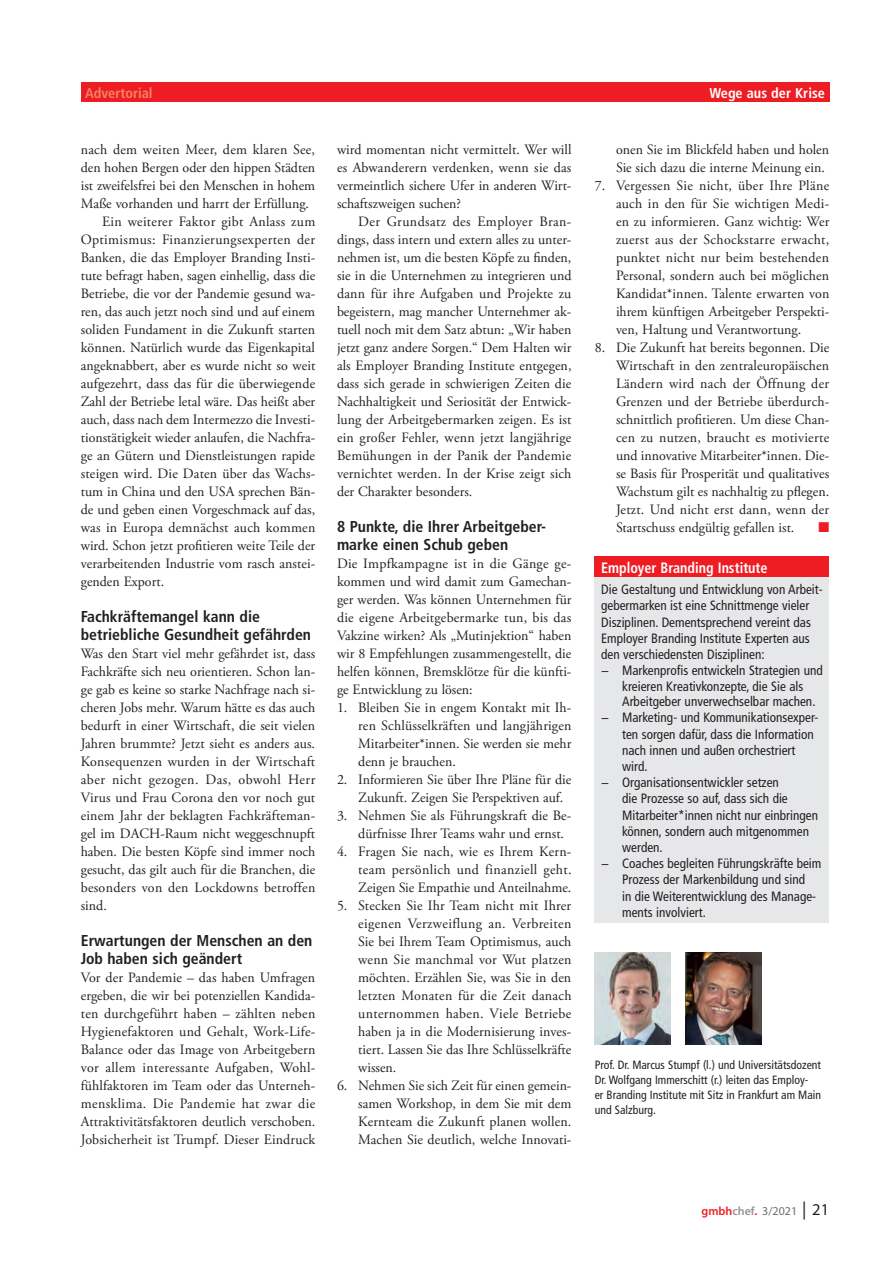
<style>
.page{position:relative;width:893px;height:1263px;background:#fff}
.page>*{position:absolute;margin:0;border:0;box-sizing:border-box;transform-origin:0 0}
.t1{font:700 condensed 15.75px/18px "Frutiger LT Std";color:#231f20}
.t2{font:700 condensed 15px "Frutiger LT Std";color:#fff;scale:.94 1}
.t3{font:14.25px/18px "Adobe Garamond Pro";color:#231f20;text-align:justify}
.t4{font:14.25px "Adobe Garamond Pro";letter-spacing:.025em;color:#231f20}
.t5{font:14.25px "Adobe Garamond Pro";letter-spacing:.02em;color:#231f20}
.t6{font:700 condensed 14.25px "Frutiger LT Std";color:#fff}
.t7{font:700 condensed 14.25px "Frutiger LT Std";color:#f48465}
.t8{font:14.25px "Zapf Dingbats ITC";color:#ee1d23}
.t9{font:condensed 13.5px "Frutiger LT Std";color:#231f20}
.t10{font:condensed 12px/15px "Frutiger LT Std";color:#231f20}
.t11{font:12px "Myriad Pro";color:#6c6d70}
.s1{font-weight:600;color:#ee1d23}
.s2{font-weight:600;color:#939598}
.s3{font-size:18px;color:#231f20}
.s4{font-size:16.5px;color:#231f20}
</style>
<div class="page">
<div style="left:81px;top:83px;width:748px;height:19px;background:#ee1d23"></div>
<div style="left:595px;top:556px;width:234px;height:22px;background:#ee1d23"></div>
<div style="left:595px;top:578px;width:234px;height:345px;background:#e6e7e9"></div>
<img style="left:595px;top:952px;width:75px;height:92px">
<img style="left:685px;top:952px;width:76px;height:92px">
<p class="t7" style="left:85px;top:84px;width:69px">Advertorial</p>
<p class="t6" style="left:710px;top:84px;width:117px">Wege aus der Krise</p>
<p class="t5" style="left:81px;top:141px;width:236px">nach dem weiten Meer, dem klaren See,</p>
<p class="t3" style="left:81px;top:159px;width:236px">den hohen Bergen oder den hippen Städten</p>
<p class="t3" style="left:81px;top:177px;width:236px">ist zweifelsfrei bei den Menschen in hohem</p>
<p class="t3" style="left:81px;top:195px;width:230px">Maße vorhanden und harrt der Erfüllung.</p>
<p class="t4" style="left:102px;top:213px;width:215px">Ein weiterer Faktor gibt Anlass zum</p>
<p class="t4" style="left:81px;top:231px;width:236px">Optimismus: Finanzierungsexperten der</p>
<p class="t3" style="left:81px;top:249px;width:236px">Banken, die das Employer Branding Insti-</p>
<p class="t3" style="left:81px;top:267px;width:236px">tute befragt haben, sagen einhellig, dass die</p>
<p class="t3" style="left:81px;top:285px;width:236px">Betriebe, die vor der Pandemie gesund wa-</p>
<p class="t3" style="left:81px;top:303px;width:236px">ren, das auch jetzt noch sind und auf einem</p>
<p class="t3" style="left:81px;top:321px;width:236px">soliden Fundament in die Zukunft starten</p>
<p class="t3" style="left:81px;top:339px;width:236px">können. Natürlich wurde das Eigenkapital</p>
<p class="t3" style="left:81px;top:357px;width:236px">angeknabbert, aber es wurde nicht so weit</p>
<p class="t3" style="left:81px;top:375px;width:236px">aufgezehrt, dass das für die überwiegende</p>
<p class="t3" style="left:81px;top:393px;width:236px">Zahl der Betriebe letal wäre. Das heißt aber</p>
<p class="t3" style="left:81px;top:411px;width:236px">auch, dass nach dem Intermezzo die Investi-</p>
<p class="t3" style="left:81px;top:429px;width:236px">tionstätigkeit wieder anlaufen, die Nachfra-</p>
<p class="t3" style="left:81px;top:447px;width:236px">ge an Gütern und Dienstleistungen rapide</p>
<p class="t3" style="left:81px;top:465px;width:236px">steigen wird. Die Daten über das Wachs-</p>
<p class="t3" style="left:81px;top:483px;width:236px">tum in China und den USA sprechen Bän-</p>
<p class="t3" style="left:81px;top:501px;width:236px">de und geben einen Vorgeschmack auf das,</p>
<p class="t3" style="left:81px;top:519px;width:236px">was in Europa demnächst auch kommen</p>
<p class="t3" style="left:81px;top:537px;width:236px">wird. Schon jetzt profitieren weite Teile der</p>
<p class="t3" style="left:81px;top:555px;width:236px">verarbeitenden Industrie vom rasch anstei-</p>
<p class="t3" style="left:81px;top:573px;width:85px">genden Export.</p>
<p class="t1" style="left:81px;top:607px;width:232px">Fachkräftemangel kann die betriebliche Gesundheit gefährden</p>
<p class="t3" style="left:81px;top:645px;width:236px">Was den Start viel mehr gefährdet ist, dass Fachkräfte sich neu orientieren. Schon lan&shy;ge gab es keine so starke Nachfrage nach si&shy;cheren Jobs mehr. Warum hätte es das auch bedurft in einer Wirtschaft, die seit vielen Jahren brummte? Jetzt sieht es anders aus.<br>Konsequenzen wurden in der Wirtschaft aber nicht gezogen. Das, obwohl Herr Virus und Frau Corona den vor noch gut einem Jahr der beklagten Fachkräfteman&shy;gel im DACH-Raum nicht weggeschnupft haben. Die besten Köpfe sind immer noch gesucht, das gilt auch für die Branchen, die besonders von den Lockdowns betroffen sind.</p>
<p class="t1" style="left:81px;top:931px;width:233px">Erwartungen der Menschen an den<br>Job haben sich geändert</p>
<p class="t3" style="left:81px;top:969px;width:236px">Vor der Pandemie – das haben Umfragen ergeben, die wir bei potenziellen Kandida&shy;ten durchgeführt haben – zählten neben Hygienefaktoren und Gehalt, Work-Life-Balance oder das Image von Arbeitgebern vor allem interessante Aufgaben, Wohl&shy;fühlfaktoren im Team oder das Unterneh&shy;mensklima. Die Pandemie hat zwar die Attraktivitätsfaktoren deutlich verschoben.<br>Jobsicherheit ist Trumpf. Dieser Eindruck</p>
<p class="t3" style="left:337px;top:141px;width:236px">wird momentan nicht vermittelt. Wer will es Abwanderern verdenken, wenn sie das vermeintlich sichere Ufer in anderen Wirt&shy;schaftszweigen suchen?</p>
<p class="t3" style="left:337px;top:213px;width:236px;text-indent:21px">Der Grundsatz des Employer Bran&shy;dings, dass intern und extern alles zu unter&shy;nehmen ist, um die besten Köpfe zu finden, sie in die Unternehmen zu integrieren und dann für ihre Aufgaben und Projekte zu begeistern, mag mancher Unternehmer ak&shy;tuell noch mit dem Satz abtun: „Wir haben jetzt ganz andere Sorgen.“ Dem Halten wir als Employer Branding Institute entgegen, dass sich gerade in schwierigen Zeiten die Nachhaltigkeit und Seriosität der Entwick&shy;lung der Arbeitgebermarken zeigen. Es ist ein großer Fehler, wenn jetzt langjährige Bemühungen in der Panik der Pandemie vernichtet werden. In der Krise zeigt sich der Charakter besonders.</p>
<p class="t1" style="left:337px;top:517px;width:211px">8 Punkte, die Ihrer Arbeitgeber&shy;marke einen Schub geben</p>
<p class="t3" style="left:337px;top:555px;width:236px">Die Impfkampagne ist in die Gänge ge&shy;kommen und wird damit zum Gamechan&shy;ger werden. Was können Unternehmen für die eigene Arbeitgebermarke tun, bis das Vakzine wirken? Als „Mutinjektion“ haben wir 8 Empfehlungen zusammengestellt, die helfen können, Bremsklötze für die künfti&shy;ge Entwicklung zu lösen:</p>
<p class="t3" style="left:358px;top:699px;width:215px;text-indent:-21px">1. Bleiben Sie in engem Kontakt mit Ih&shy;ren Schlüsselkräften und langjährigen Mitarbeiter*innen. Sie werden sie mehr denn je brauchen.</p>
<p class="t3" style="left:358px;top:771px;width:215px;text-indent:-21px">2. Informieren Sie über Ihre Pläne für die<br>Zukunft. Zeigen Sie Perspektiven auf.</p>
<p class="t3" style="left:358px;top:807px;width:215px;text-indent:-21px">3. Nehmen Sie als Führungskraft die Be&shy;dürfnisse Ihrer Teams wahr und ernst.</p>
<p class="t3" style="left:358px;top:843px;width:215px;text-indent:-21px">4. Fragen Sie nach, wie es Ihrem Kern&shy;team persönlich und finanziell geht.<br>Zeigen Sie Empathie und Anteilnahme.</p>
<p class="t3" style="left:358px;top:897px;width:215px;text-indent:-21px">5. Stecken Sie Ihr Team nicht mit Ihrer eigenen Verzweiflung an. Verbreiten Sie bei Ihrem Team Optimismus, auch wenn Sie manchmal vor Wut platzen möchten. Erzählen Sie, was Sie in den letzten Monaten für die Zeit danach unternommen haben. Viele Betriebe haben ja in die Modernisierung inves&shy;tiert. Lassen Sie das Ihre Schlüsselkräfte wissen.</p>
<p class="t3" style="left:358px;top:1077px;width:215px;text-indent:-21px">6. Nehmen Sie sich Zeit für einen gemein&shy;samen Workshop, in dem Sie mit dem Kernteam die Zukunft planen wollen.<br>Machen Sie deutlich, welche Innovati-</p>
<p class="t3" style="left:616px;top:141px;width:215px">onen Sie im Blickfeld haben und holen<br>Sie sich dazu die interne Meinung ein.</p>
<p class="t3" style="left:616px;top:177px;width:215px;text-indent:-21px">7. Vergessen Sie nicht, über Ihre Pläne auch in den für Sie wichtigen Medi&shy;en zu informieren. Ganz wichtig: Wer zuerst aus der Schockstarre erwacht, punktet nicht nur beim bestehenden Personal, sondern auch bei möglichen Kandidat*innen. Talente erwarten von ihrem künftigen Arbeitgeber Perspekti&shy;ven, Haltung und Verantwortung.</p>
<p class="t3" style="left:616px;top:339px;width:215px;text-indent:-21px">8. Die Zukunft hat bereits begonnen. Die Wirtschaft in den zentraleuropäischen Ländern wird nach der Öffnung der Grenzen und der Betriebe überdurch&shy;schnittlich profitieren. Um diese Chan&shy;cen zu nutzen, braucht es motivierte und innovative Mitarbeiter*innen. Die&shy;se Basis für Prosperität und qualitatives Wachstum gilt es nachhaltig zu pflegen.<br>Jetzt. Und nicht erst dann, wenn der Startschuss endgültig gefallen ist.</p>
<p class="t8" style="left:818px;top:520px;width:12px">■</p>
<p class="t2" style="left:601px;top:559px;width:179px">Employer Branding Institute</p>
<p class="t9" style="left:601px;top:582px;width:223px">Die Gestaltung und Entwicklung von Arbeit-</p>
<p class="t9" style="left:601px;top:598px;width:210px">gebermarken ist eine Schnittmenge vieler</p>
<p class="t9" style="left:601px;top:614px;width:211px">Disziplinen. Dementsprechend vereint das</p>
<p class="t9" style="left:601px;top:630px;width:210px">Employer Branding Institute Experten aus</p>
<p class="t9" style="left:601px;top:646px;width:165px">den verschiedensten Disziplinen:</p>
<p class="t9" style="left:601px;top:662px;width:223px">− Markenprofis entwickeln Strategien und</p>
<p class="t9" style="left:622px;top:678px;width:183px">kreieren Kreativkonzepte, die Sie als</p>
<p class="t9" style="left:622px;top:694px;width:195px">Arbeitgeber unverwechselbar machen.</p>
<p class="t9" style="left:601px;top:710px;width:219px">− Marketing- und Kommunikationsexper-</p>
<p class="t9" style="left:622px;top:726px;width:193px">ten sorgen dafür, dass die Information</p>
<p class="t9" style="left:622px;top:742px;width:175px">nach innen und außen orchestriert</p>
<p class="t9" style="left:622px;top:758px;width:27px">wird.</p>
<p class="t9" style="left:601px;top:775px;width:179px">− Organisationsentwickler setzen</p>
<p class="t9" style="left:622px;top:791px;width:167px">die Prozesse so auf, dass sich die</p>
<p class="t9" style="left:622px;top:807px;width:197px">Mitarbeiter*innen nicht nur einbringen</p>
<p class="t9" style="left:622px;top:823px;width:188px">können, sondern auch mitgenommen</p>
<p class="t9" style="left:622px;top:839px;width:42px">werden.</p>
<p class="t9" style="left:601px;top:856px;width:222px">− Coaches begleiten Führungskräfte beim</p>
<p class="t9" style="left:622px;top:872px;width:184px">Prozess der Markenbildung und sind</p>
<p class="t9" style="left:622px;top:888px;width:195px">in die Weiterentwicklung des Manage-</p>
<p class="t9" style="left:622px;top:904px;width:85px">ments involviert.</p>
<p class="t10" style="left:595px;top:1057px;width:228px">Prof. Dr. Marcus Stumpf (l.) und Universitätsdozent Dr. Wolfgang Immerschitt (r.) leiten das Employ-<br>er Branding Institute mit Sitz in Frankfurt am Main und Salzburg.</p>
<p class="t11" style="left:702px;top:1203px;width:129px"><span class="s1">gmbh</span><span class="s2">chef</span><span class="s1">.</span> 3/2021 <span class="s3">|</span> <span class="s4">21</span></p>
</div>
